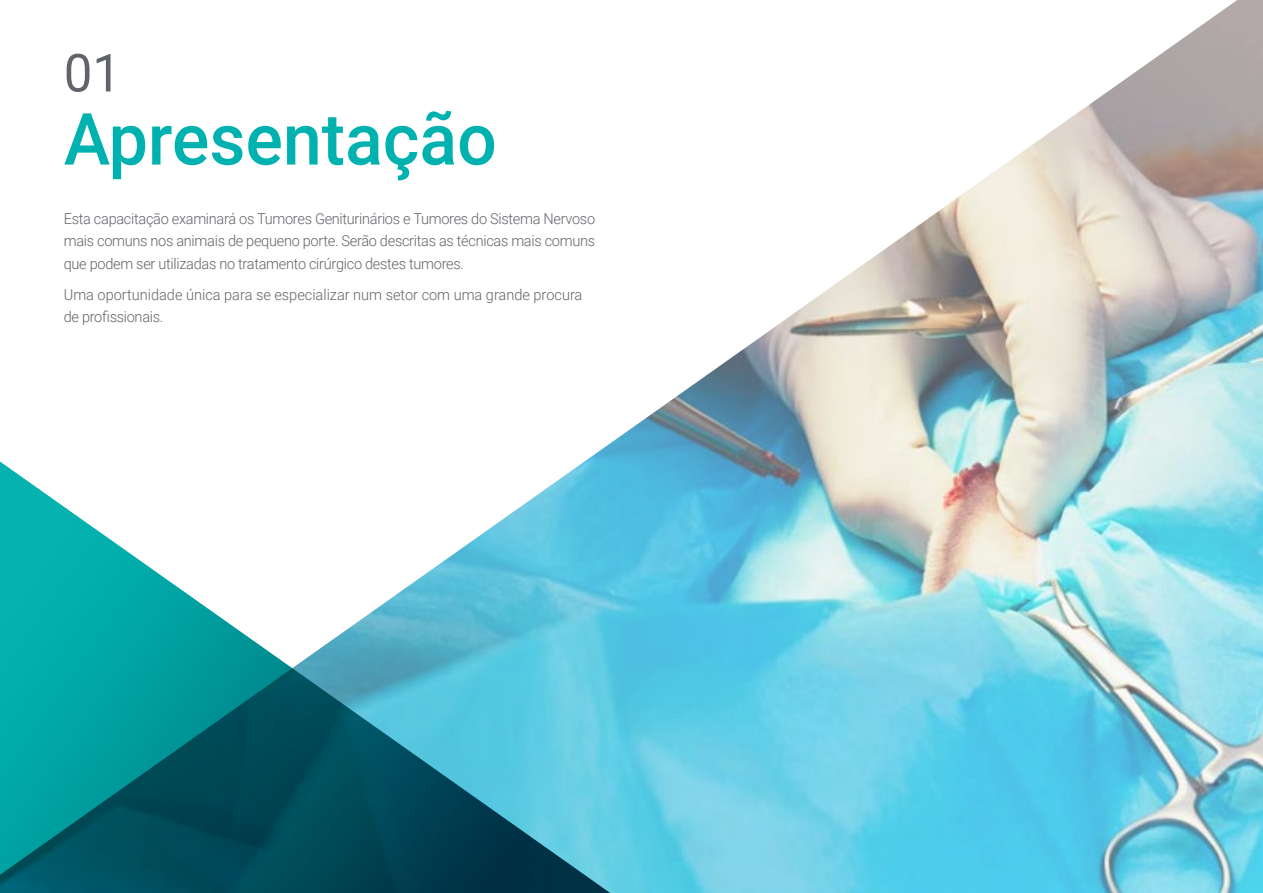
<style>
.page{position:relative;width:1263px;height:893px;background:#fff}
.page>*{position:absolute;margin:0;border:0;box-sizing:border-box;transform-origin:0 0}
.t1{font:500 72px "Roboto";color:#00b2af}
.t2{font:52.5px "Roboto";color:#61646a}
.t3{font:300 15px/22.5px "Roboto";letter-spacing:-.02em;color:#61646a;text-align:justify}
.t4{font:300 15px/22.5px "Roboto";color:#61646a}
</style>
<div class="page">
<img style="left:606px;top:0;width:657px;height:893px">
<svg style="left:0;top:446px;width:640px;height:447px"></svg>
<h2 class="t2" style="left:64px;top:36px;width:59px">01</h2>
<h1 class="t1" style="left:64px;top:89px;width:435px">Apresentação</h1>
<p class="t3" style="left:64px;top:207px;width:533px">Esta capacitação examinará os Tumores Geniturinários e Tumores do Sistema Nervoso mais comuns nos animais de pequeno porte. Serão descritas as técnicas mais comuns que podem ser utilizadas no tratamento cirúrgico destes tumores.</p>
<p class="t4" style="left:64px;top:283px;width:520px">Uma oportunidade única para se especializar num setor com uma grande procura de profissionais.</p>
</div>
